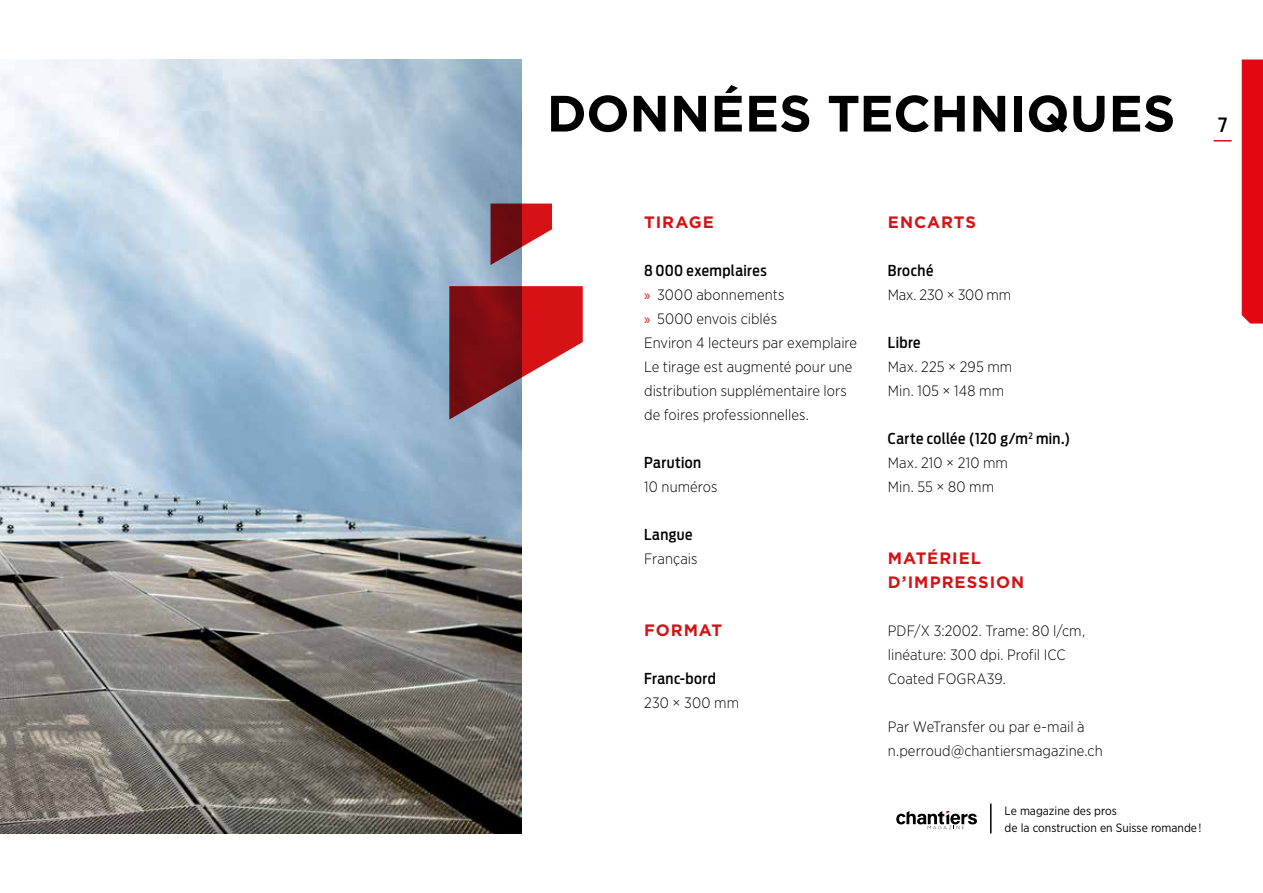
<style>
.page{position:relative;width:1263px;height:893px;background:#fff}
.page>*{position:absolute;margin:0;border:0;box-sizing:border-box;transform-origin:0 0}
.t1{font:700 51px "Gotham";color:#000}
.t2{font:500 19.5px "Antenna Cond";color:#000}
.t3{font:700 16.5px/24px "Gotham";letter-spacing:.06em;color:#d51317}
.t4{font:300 15px/24px "Gotham Narrow";letter-spacing:.005em;color:#000}
.t5{font:500 15px "Antenna Cond";letter-spacing:.03em;color:#000}
.t6{font:12px/16.5px "Gotham Narrow";color:#000}
.s1{font-family:"Myriad Pro";font-weight:400;color:#d51317}
</style>
<div class="page">
<img style="left:0;top:60px;width:521px;height:773px">
<svg style="left:449px;top:286px;width:134px;height:134px"></svg>
<svg style="left:490px;top:204px;width:62px;height:61px"></svg>
<svg style="left:896px;top:811px;width:81px;height:18px"></svg>
<svg style="left:990px;top:804px;width:1px;height:29px"></svg>
<div style="left:1242px;top:60px;width:21px;height:264px;background:#e30613"></div>
<svg style="left:1213px;top:140px;width:18px;height:2px"></svg>
<h1 class="t1" style="left:547px;top:80px;width:630px">DONNÉES TECHNIQUES</h1>
<h2 class="t2" style="left:1218px;top:113px;width:10px">7</h2>
<p class="t3" style="left:644px;top:210px;width:71px">TIRAGE</p>
<p class="t5" style="left:644px;top:261px;width:124px">8 000 exemplaires</p>
<p class="t4" style="left:644px;top:282px;width:214px"><span class="s1">»</span> 3000 abonnements<br><span class="s1">»</span> 5000 envois ciblés<br>Environ 4 lecteurs par exemplaire<br>Le tirage est augmenté pour une distribution supplémentaire lors de foires professionnelles.</p>
<p class="t5" style="left:644px;top:453px;width:58px">Parution</p>
<p class="t4" style="left:644px;top:474px;width:75px">10 numéros</p>
<p class="t5" style="left:644px;top:525px;width:50px">Langue</p>
<p class="t4" style="left:644px;top:546px;width:55px">Français</p>
<p class="t3" style="left:644px;top:618px;width:79px">FORMAT</p>
<p class="t5" style="left:644px;top:669px;width:73px">Franc-bord</p>
<p class="t4" style="left:644px;top:690px;width:96px">230 × 300 mm</p>
<p class="t3" style="left:888px;top:210px;width:90px">ENCARTS</p>
<p class="t5" style="left:888px;top:261px;width:47px">Broché</p>
<p class="t4" style="left:888px;top:282px;width:125px">Max. 230 × 300 mm</p>
<p class="t5" style="left:888px;top:333px;width:34px">Libre</p>
<p class="t4" style="left:888px;top:354px;width:126px">Max. 225 × 295 mm<br>Min. 105 × 148 mm</p>
<p class="t5" style="left:888px;top:429px;width:184px">Carte collée (120 g/m<sup>2</sup> min.)</p>
<p class="t4" style="left:888px;top:450px;width:122px">Max. 210 × 210 mm<br>Min. 55 × 80 mm</p>
<p class="t3" style="left:888px;top:546px;width:138px">MATÉRIEL<br>D’IMPRESSION</p>
<p class="t4" style="left:888px;top:618px;width:199px">PDF/X 3:2002. Trame: 80 l/cm, linéature: 300 dpi. Profil ICC<br>Coated FOGRA39.</p>
<p class="t4" style="left:888px;top:714px;width:216px">Par WeTransfer ou par e-mail à n.perroud@chantiersmagazine.ch</p>
<p class="t6" style="left:1005px;top:802px;width:198px">Le magazine des pros<br>de la construction en Suisse romande !</p>
</div>
